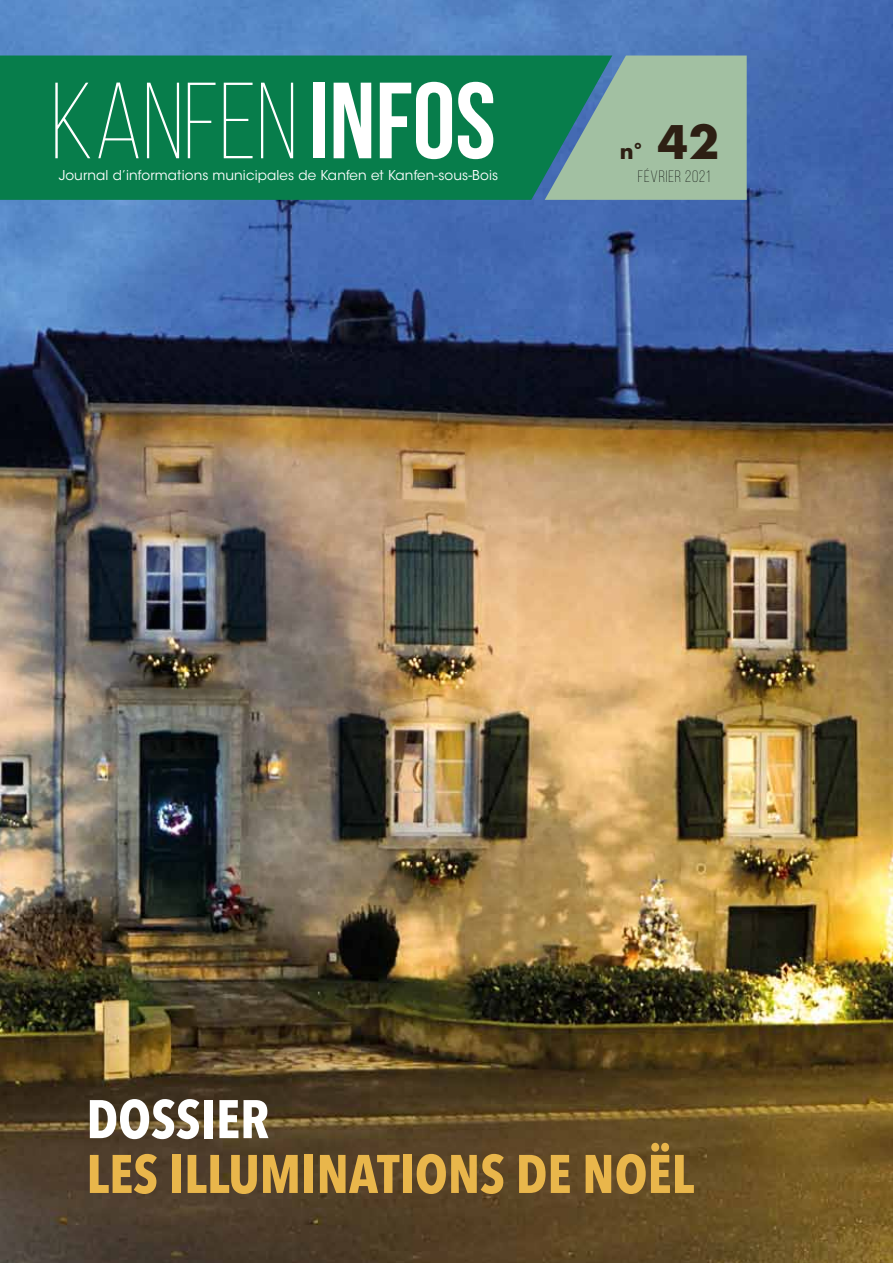
<style>
.page{position:relative;width:893px;height:1263px;background:#fff}
.page>*{position:absolute;margin:0;border:0;box-sizing:border-box;transform-origin:0 0}
.t1{font:300 108px "Bebas Neue";color:#fff}
.t2{font:700 53.7px "Avenir Next Condensed";color:#e9b64b}
.t3{font:700 53.7px "Avenir Next Condensed";color:#fff}
.t4{font:700 21px "Futura Std";color:#2d1f13}
.t5{font:300 16.5px "Bebas Neue";letter-spacing:.05em;color:#000}
.t6{font:13.5px "ITC Avant Garde Std";letter-spacing:.01em;color:#fff}
.s1{font-weight:700}
.s2{font-size:45px}
</style>
<div class="page">
<img style="left:0;top:0;width:893px;height:1263px">
<div style="left:0;top:56px;width:545px;height:144px;background:#077d4b"></div>
<svg style="left:545px;top:56px;width:202px;height:144px;background:#86b197"></svg>
<h1 class="t1" style="left:51px;top:64px;width:446px">KANFEN<span class="s1">INFOS</span></h1>
<p class="t6" style="left:59px;top:167px;width:441px">Journal d’informations municipales de Kanfen et Kanfen-sous-Bois</p>
<h3 class="t4" style="left:620px;top:137px;width:101px">n° <span class="s2">42</span></h3>
<p class="t5" style="left:638px;top:168px;width:74px">FÉVRIER 2021</p>
<h2 class="t3" style="left:86px;top:1086px;width:184px">DOSSIER</h2>
<h2 class="t2" style="left:86px;top:1141px;width:609px">LES ILLUMINATIONS DE NOËL</h2>
</div>
